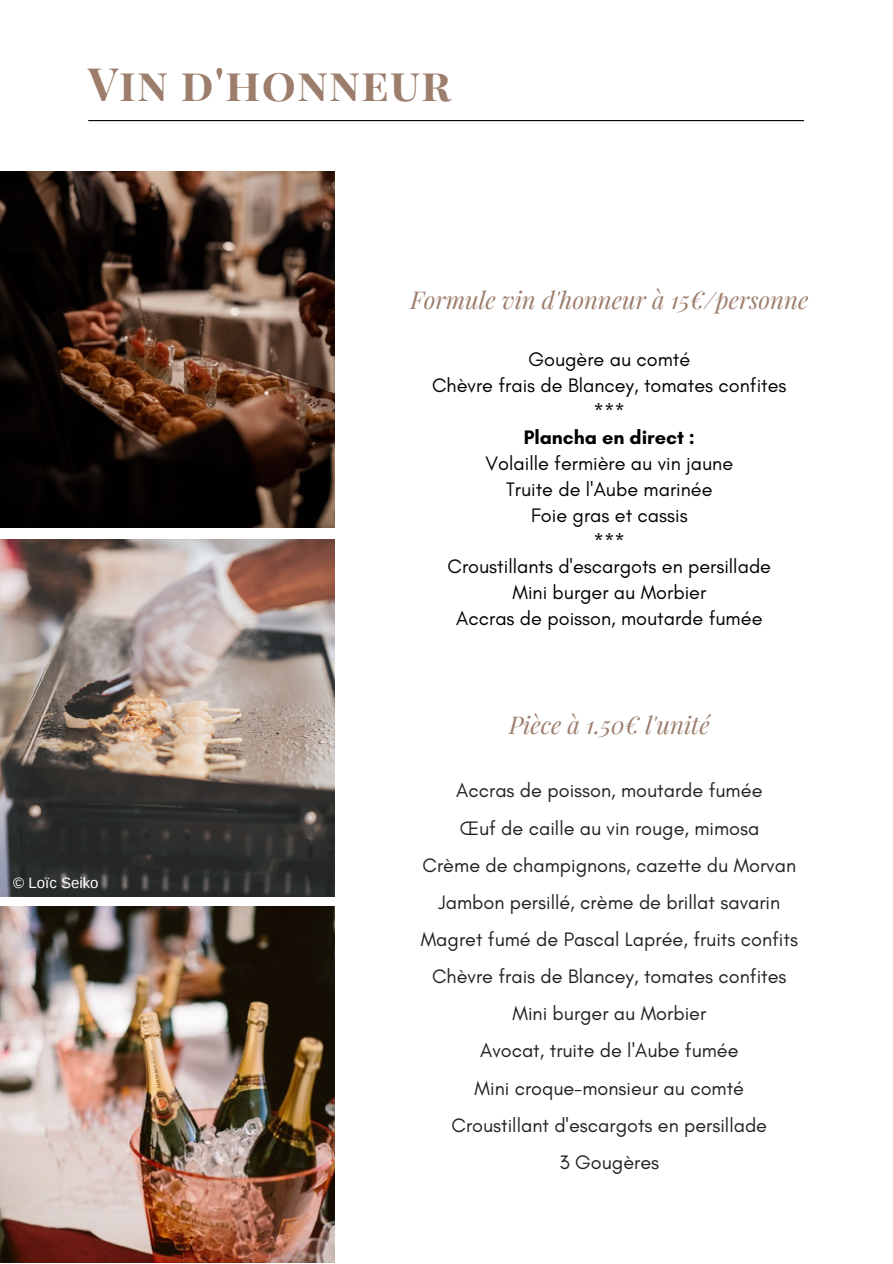
<style>
.page{position:relative;width:893px;height:1264px;background:#fff}
.page>*{position:absolute;margin:0;border:0;box-sizing:border-box;transform-origin:0 0}
.t1{font:700 45px "Playfair Display SC";letter-spacing:.025em;color:#9d7e6d}
.t2{font:italic 24px "Playfair Display";color:#9d7e6d}
.t3{font:19.8px/37.2px "Glacial Indifference";color:#222;text-align:center}
.t4{font:19.8px/25.8px "Glacial Indifference";color:#000;text-align:center}
.t5{font:15px "Arimo";color:#fff}
.s1{font-weight:700}
</style>
<div class="page">
<hr style="left:89px;top:120px;width:714px;height:1px;background:#000">
<img style="left:0;top:171px;width:334px;height:357px">
<img style="left:0;top:539px;width:334px;height:357px">
<img style="left:0;top:906px;width:334px;height:356px">
<h1 class="t1" style="left:88px;top:52px;width:364px">Vin d'honneur</h1>
<p class="t2" style="left:410px;top:283px;width:399px">Formule vin d'honneur à 15€/personne</p>
<h2 class="t4" style="left:432px;top:346px;width:356px">Gougère au comté<br>Chèvre frais de Blancey, tomates confites ***<br><span class="s1">Plancha en direct :<br></span>Volaille fermière au vin jaune<br>Truite de l'Aube marinée<br>Foie gras et cassis<br>***<br>Croustillants d'escargots en persillade<br>Mini burger au Morbier<br>Accras de poisson, moutarde fumée</h2>
<h2 class="t5" style="left:13px;top:874px;width:87px">© Loïc Seiko</h2>
<h3 class="t2" style="left:509px;top:708px;width:202px">Pièce à 1.50€ l'unité</h3>
<h3 class="t3" style="left:421px;top:772px;width:378px">Accras de poisson, moutarde fumée<br>Œuf de caille au vin rouge, mimosa<br>Crème de champignons, cazette du Morvan Jambon persillé, crème de brillat savarin Magret fumé de Pascal Laprée, fruits confits Chèvre frais de Blancey, tomates confites Mini burger au Morbier<br>Avocat, truite de l'Aube fumée<br>Mini croque-monsieur au comté<br>Croustillant d'escargots en persillade<br>3 Gougères</h3>
</div>
